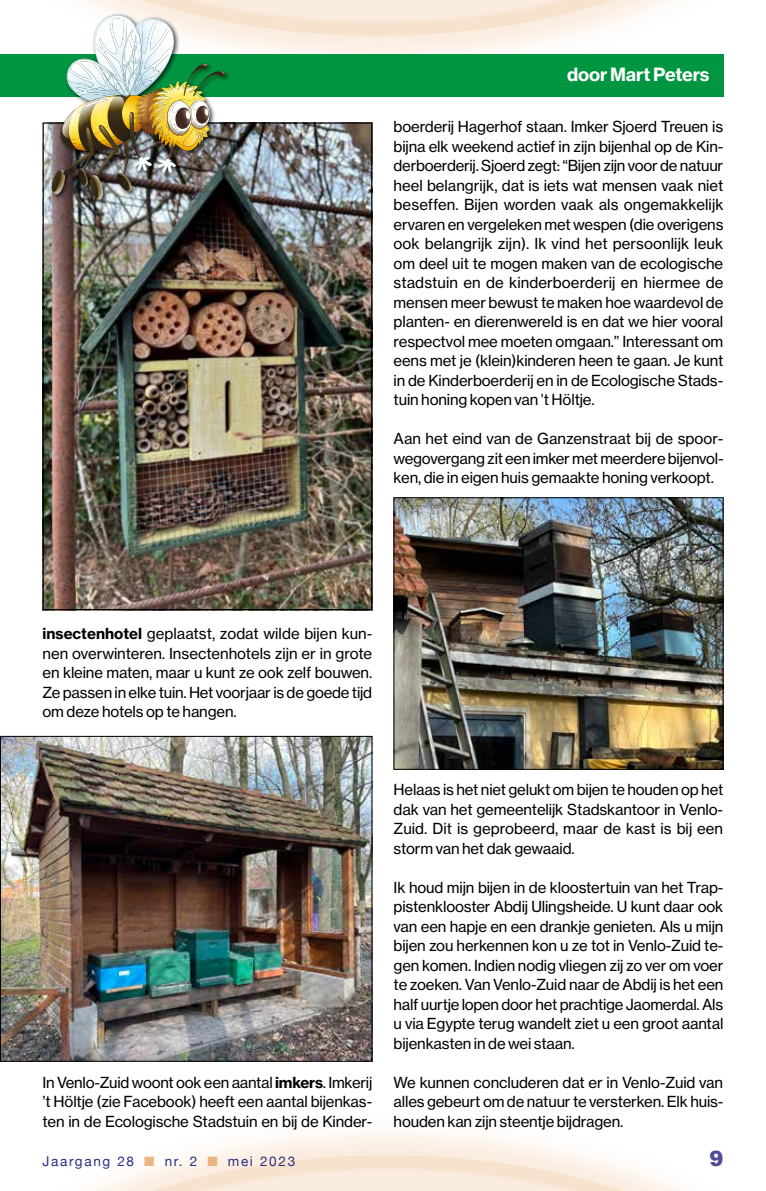
<style>
.page{position:relative;width:766px;height:1191px;background:#fff}
.page>*{position:absolute;margin:0;border:0;box-sizing:border-box;transform-origin:0 0}
.t1{font:900 21px "Arial";color:#4f4b96}
.t2{font:18px "N Haas Grotesk TX Pro 75 Bd";letter-spacing:-.01em;color:#fff}
.t3{font:15px/19.5px "N Haas Grotesk TX Pro 55 Rg";letter-spacing:-.01em;color:#000;text-align:justify}
.t4{font:13.5px "Helvetica Neue";letter-spacing:.125em;color:#2a2d82}
.s1{font-family:"N Haas Grotesk TX Pro 75 Bd"}
.s2{color:#e9b682}
</style>
<div class="page">
<img style="left:86px;top:0;width:638px;height:82px">
<img style="left:45px;top:124px;width:325px;height:484px">
<div style="left:0;top:54px;width:723px;height:43px;background:#009641"></div>
<img style="left:2px;top:738px;width:368px;height:321px">
<div style="left:0;top:736px;width:372px;height:325px;border:1px solid #000"></div>
<img style="left:395px;top:499px;width:326px;height:268px">
<div style="left:393px;top:497px;width:330px;height:272px;border:1px solid #000"></div>
<div style="left:49px;top:13px;width:182px;height:193px;background:#000;opacity:.75"></div>
<img style="left:52px;top:14px;width:173px;height:186px">
<p class="t2" style="left:567px;top:63px;width:144px">door Mart Peters</p>
<p class="t3" style="left:393px;top:117px;width:331px">boerderij Hagerhof staan. Imker Sjoerd Treuen is bijna elk weekend actief in zijn bijenhal op de Kin&shy;derboerderij. Sjoerd zegt: “Bijen zijn voor de natuur heel belangrijk, dat is iets wat mensen vaak niet beseffen. Bijen worden vaak als ongemakkelijk ervaren en vergeleken met wespen (die overigens ook belangrijk zijn). Ik vind het persoonlijk leuk om deel uit te mogen maken van de ecologische stadstuin en de kinderboerderij en hiermee de mensen meer bewust te maken hoe waardevol de planten- en dierenwereld is en dat we hier vooral respectvol mee moeten omgaan.” Interessant om eens met je (klein)kinderen heen te gaan. Je kunt in de Kinderboerderij en in de Ecologische Stads&shy;tuin honing kopen van ’t Höltje.</p>
<p class="t3" style="left:393px;top:429px;width:331px">Aan het eind van de Ganzenstraat bij de spoor&shy;wegovergang zit een imker met meerdere bijenvol&shy;ken, die in eigen huis gemaakte honing verkoopt.</p>
<p class="t3" style="left:43px;top:624px;width:331px"><span class="s1">insectenhotel</span> geplaatst, zodat wilde bijen kun&shy;nen overwinteren. Insectenhotels zijn er in grote en kleine maten, maar u kunt ze ook zelf bouwen.<br>Ze passen in elke tuin. Het voorjaar is de goede tijd om deze hotels op te hangen.</p>
<p class="t3" style="left:43px;top:1072px;width:331px">In Venlo-Zuid woont ook een aantal <span class="s1">imkers</span>. Imkerij ’t Höltje (zie Facebook) heeft een aantal bijenkas&shy;ten in de Ecologische Stadstuin en bij de Kinder-</p>
<p class="t3" style="left:393px;top:780px;width:331px">Helaas is het niet gelukt om bijen te houden op het dak van het gemeentelijk Stadskantoor in Venlo-Zuid. Dit is geprobeerd, maar de kast is bij een storm van het dak gewaaid.</p>
<p class="t3" style="left:393px;top:877px;width:331px">Ik houd mijn bijen in de kloostertuin van het Trap&shy;pistenklooster Abdij Ulingsheide. U kunt daar ook van een hapje en een drankje genieten. Als u mijn bijen zou herkennen kon u ze tot in Venlo-Zuid te&shy;gen komen. Indien nodig vliegen zij zo ver om voer te zoeken. Van Venlo-Zuid naar de Abdij is het een half uurtje lopen door het prachtige Jaomerdal. Als u via Egypte terug wandelt ziet u een groot aantal bijenkasten in de wei staan.</p>
<p class="t3" style="left:393px;top:1072px;width:331px">We kunnen concluderen dat er in Venlo-Zuid van alles gebeurt om de natuur te versterken. Elk huis&shy;houden kan zijn steentje bijdragen.</p>
<p class="t4" style="left:43px;top:1151px;width:254px">Jaargang 28 <span class="s2">■</span> nr. 2 <span class="s2">■</span> mei 2023</p>
<h1 class="t1" style="left:709px;top:1143px;width:16px">9</h1>
</div>
